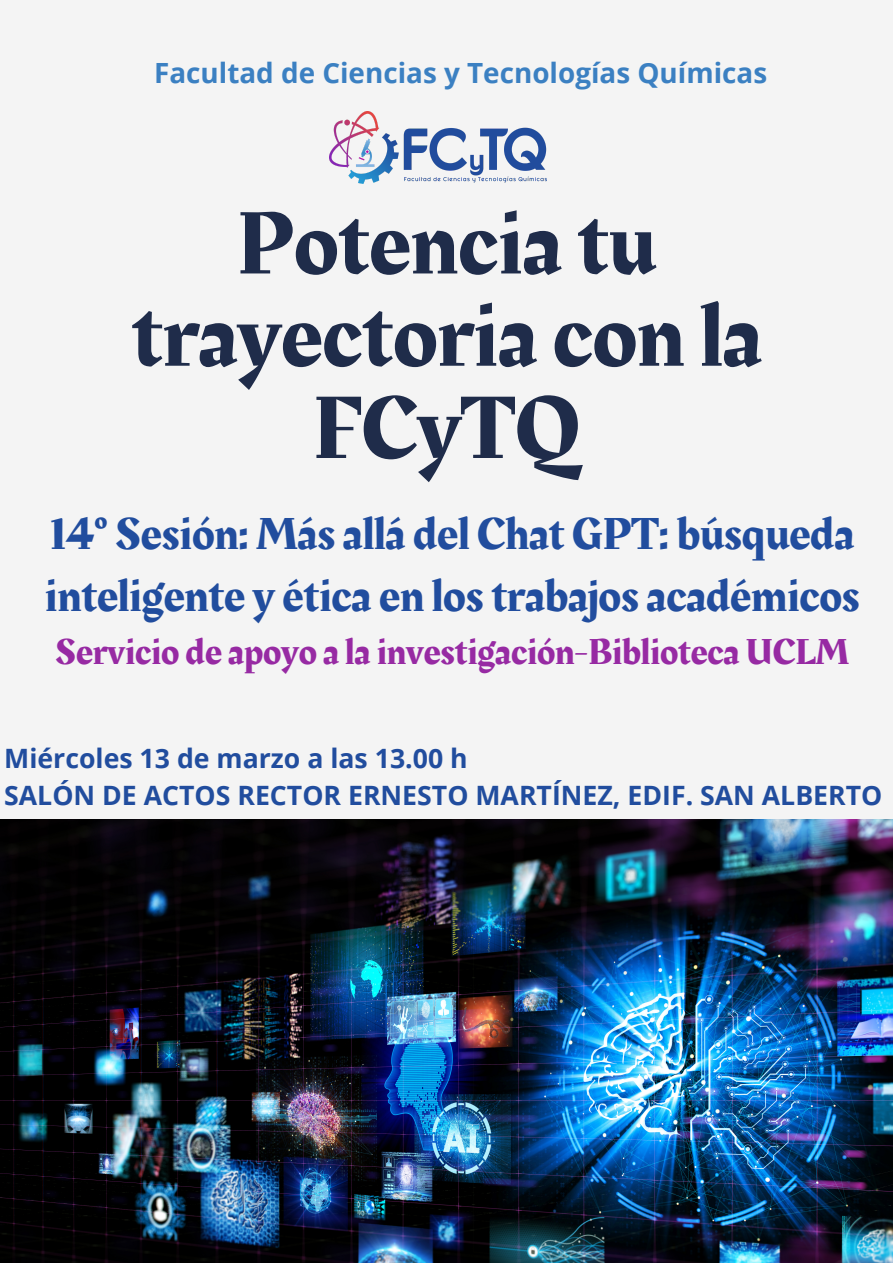
<style>
.page{position:relative;width:893px;height:1263px;background:#f4f4f4}
.page>*{position:absolute;margin:0;border:0;box-sizing:border-box;transform-origin:0 0}
.t1{font:91.5px/92.2px "Rakkas";color:#1f2c4a;text-align:center}
.t2{font:46.12px/61.9px "Rakkas";color:#214d9e}
.t3{font:37.12px "Rakkas";color:#972aa3}
.t4{font:700 27.83px "Open Sans";color:#3b80c2}
.t5{font:700 26.62px "Open Sans";color:#214d9e}
</style>
<div class="page">
<img style="left:329px;top:112px;width:217px;height:71px">
<img style="left:0;top:820px;width:893px;height:443px">
<p class="t4" style="left:154px;top:53px;width:614px">Facultad de Ciencias y Tecnologías Químicas</p>
<p class="t1" style="left:131px;top:200px;width:632px">Potencia tu trayectoria con la<br>FCyTQ</p>
<p class="t2" style="left:45px;top:504px;width:816px">14º Sesión: Más allá del Chat GPT: búsqueda inteligente y ética en los trabajos académicos</p>
<p class="t3" style="left:56px;top:625px;width:795px">Servicio de apoyo a la investigación-Biblioteca UCLM</p>
<p class="t5" style="left:4px;top:740px;width:465px">Miércoles 13 de marzo a las 13.00 h</p>
<h1 class="t5" style="left:4px;top:777px;width:879px">SALÓN DE ACTOS RECTOR ERNESTO MARTÍNEZ, EDIF. SAN ALBERTO</h1>
</div>
